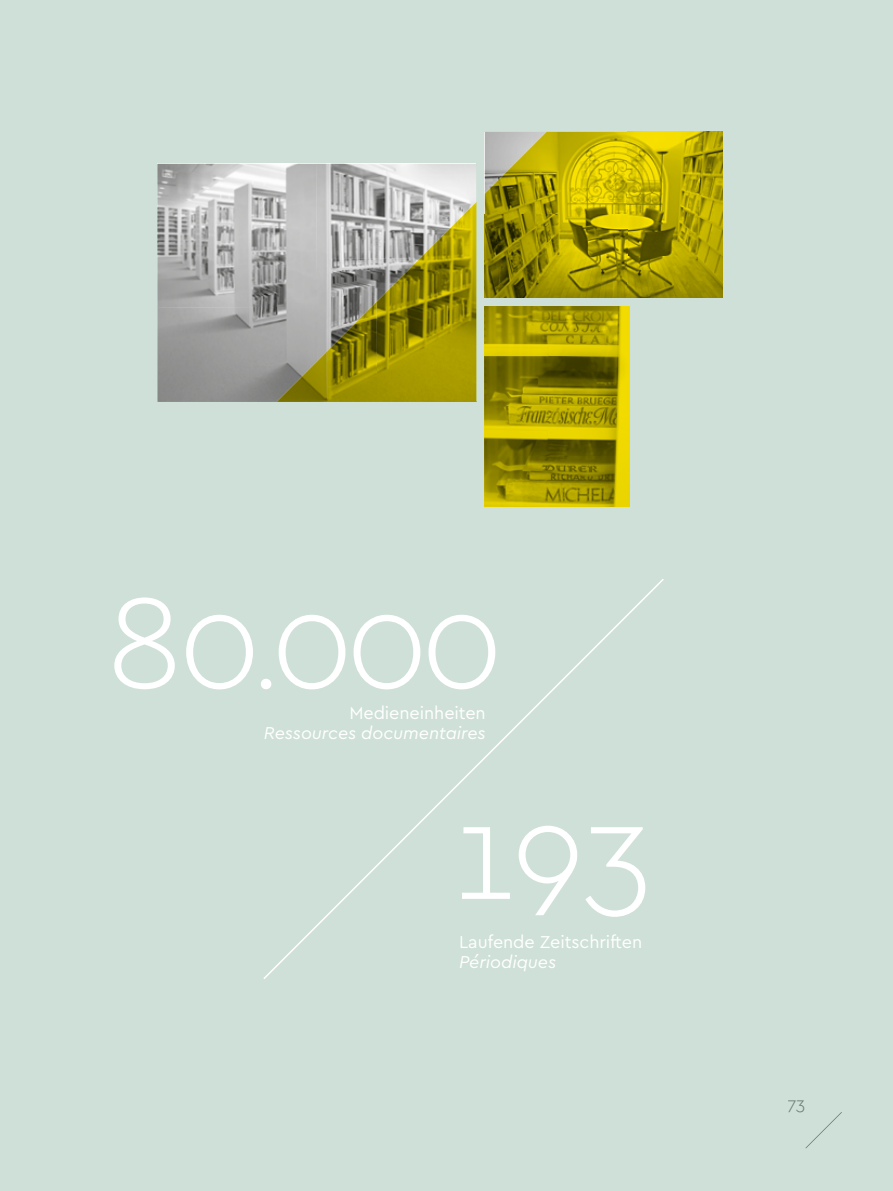
<style>
.page{position:relative;width:893px;height:1191px;background:#cee0d7}
.page>*{position:absolute;margin:0;border:0;box-sizing:border-box;transform-origin:0 0}
.t1{font:300 135px/210.9px "Cera PRO";letter-spacing:-.005em;color:#fff}
.t2{font:18px "Cera PRO";letter-spacing:-.005em;color:#fff}
.t3{font:italic 18px "Cera PRO";letter-spacing:-.005em;color:#fff}
.t4{font:300 18px "Cera PRO";color:#6d7873}
.s1{font-weight:100}
</style>
<div class="page">
<svg style="left:805px;top:1112px;width:37px;height:36px"></svg>
<svg style="left:263px;top:579px;width:401px;height:400px"></svg>
<img style="left:485px;top:306px;width:144px;height:200px">
<img style="left:157px;top:164px;width:160px;height:238px">
<img style="left:316px;top:164px;width:160px;height:95px">
<img style="left:317px;top:258px;width:59px;height:94px">
<img style="left:485px;top:132px;width:238px;height:166px">
<img style="left:376px;top:202px;width:100px;height:200px">
<img style="left:326px;top:302px;width:51px;height:100px">
<img style="left:277px;top:352px;width:50px;height:50px">
<h1 class="t1" style="left:451px;top:531px;width:204px;text-indent:-344px">80<span class="s1">.</span>000<br>193</h1>
<p class="t2" style="left:349px;top:701px;width:138px">Medieneinheiten</p>
<p class="t3" style="left:264px;top:720px;width:223px">Ressources documentaires</p>
<p class="t2" style="left:459px;top:930px;width:184px">Laufende Zeitschriften</p>
<p class="t3" style="left:459px;top:949px;width:98px">Périodiques</p>
<p class="t4" style="left:787px;top:1092px;width:19px">73</p>
</div>
